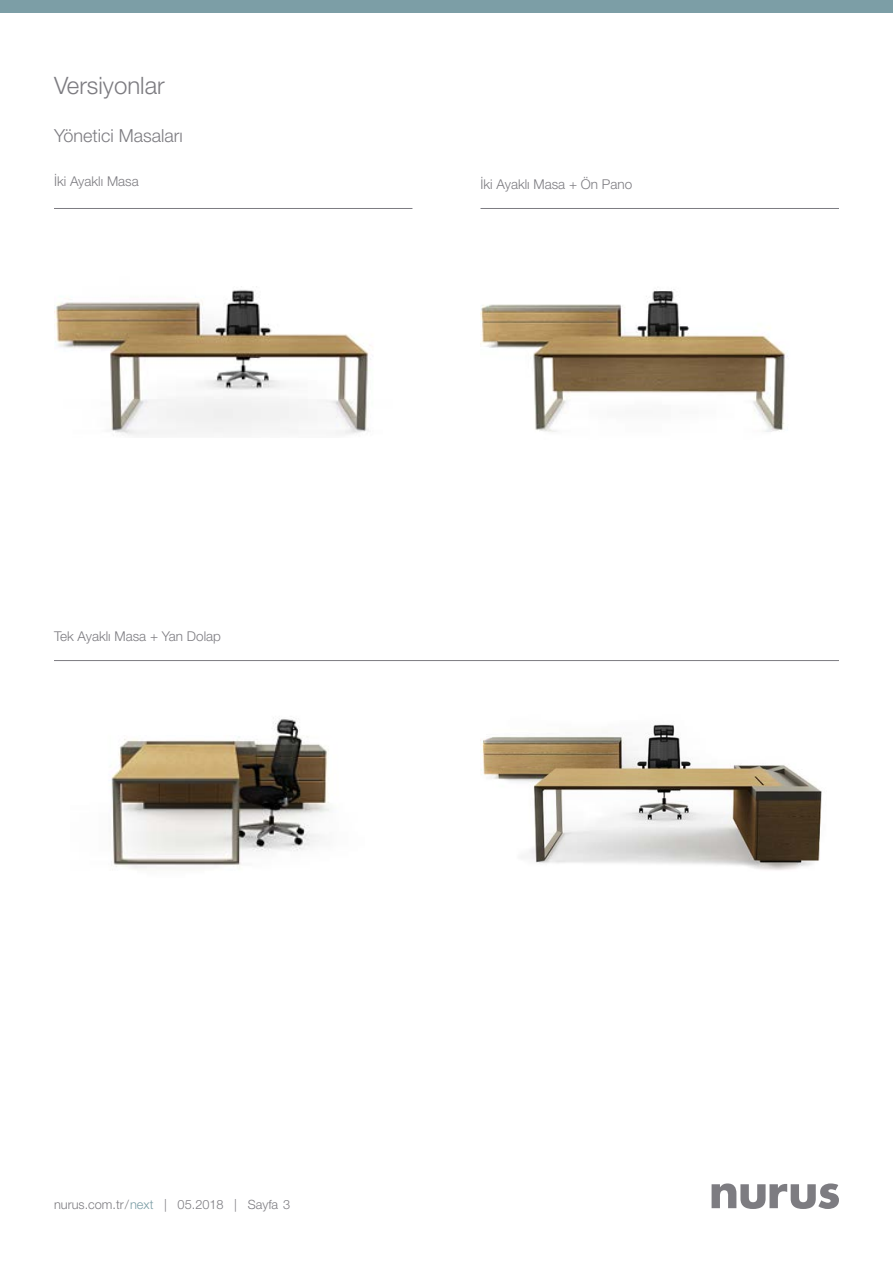
<style>
.page{position:relative;width:893px;height:1263px;background:#fff}
.page>*{position:absolute;margin:0;border:0;box-sizing:border-box;transform-origin:0 0}
.t1{font:300 24px "Helvetica Neue LT Pro";color:#7d7c81}
.t2{font:300 18px "Helvetica Neue LT Pro";color:#7d7c81}
.t3{font:300 13.5px "Helvetica Neue LT Pro";color:#7d7c81}
.t4{font:300 12.75px "Helvetica Neue LT Pro";color:#7d7c81}
.s1{color:#7c9ea6}
</style>
<div class="page">
<svg style="left:712px;top:1183px;width:127px;height:26px"></svg>
<div style="left:0;top:0;width:893px;height:12px;background:#7c9ea6"></div>
<img style="left:54px;top:286px;width:315px;height:150px">
<img style="left:480px;top:289px;width:309px;height:143px">
<img style="left:111px;top:719px;width:219px;height:150px">
<hr style="left:54px;top:208px;width:358px;height:1px;background:#7d7c81">
<hr style="left:480px;top:208px;width:359px;height:1px;background:#7d7c81">
<hr style="left:54px;top:660px;width:785px;height:1px;background:#7d7c81">
<img style="left:480px;top:724px;width:342px;height:146px">
<h1 class="t1" style="left:54px;top:71px;width:112px">Versiyonlar</h1>
<h2 class="t2" style="left:54px;top:124px;width:130px">Yönetici Masaları</h2>
<p class="t3" style="left:54px;top:173px;width:86px">İki Ayaklı Masa</p>
<p class="t3" style="left:480px;top:176px;width:153px">İki Ayaklı Masa + Ön Pano</p>
<p class="t3" style="left:54px;top:628px;width:168px">Tek Ayaklı Masa + Yan Dolap</p>
<p class="t4" style="left:54px;top:1197px;width:238px">nurus.com.tr / <span class="s1">next</span> | 05.2018 | Sayfa 3</p>
</div>
